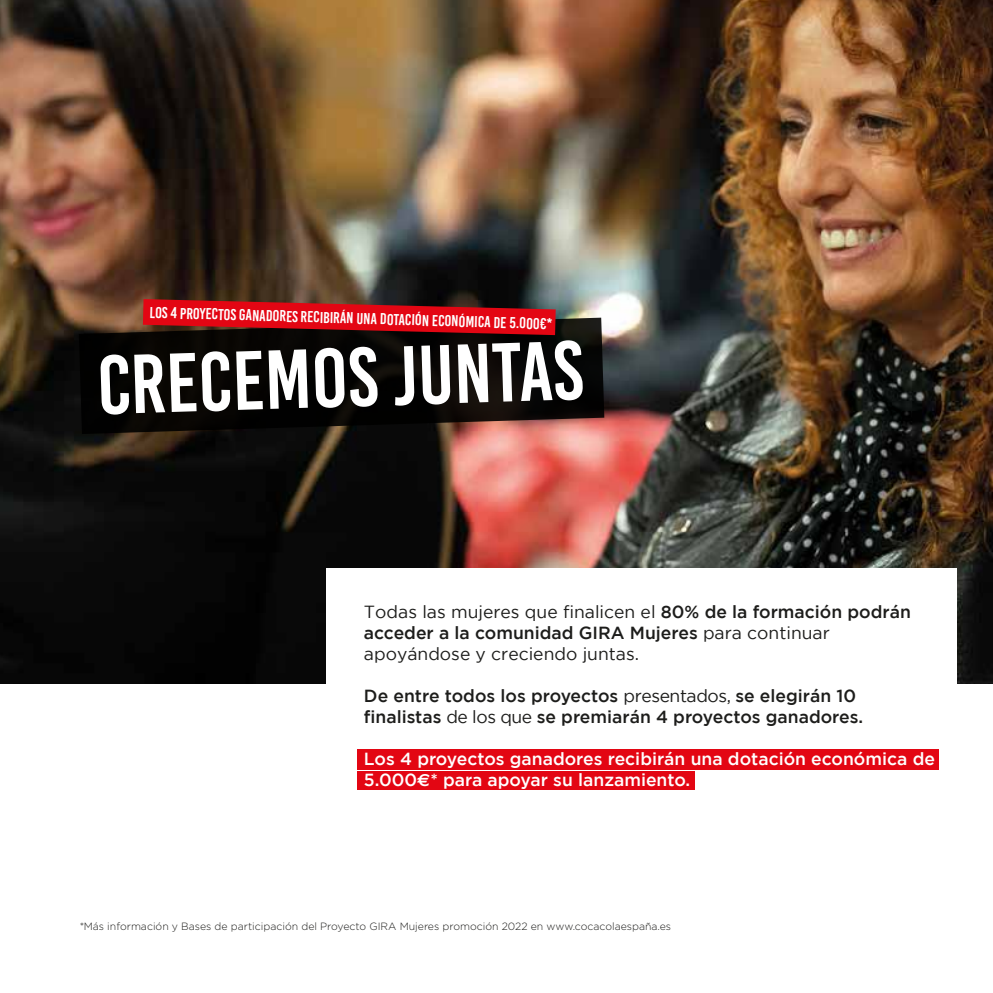
<style>
.page{position:relative;width:993px;height:993px;background:#fff}
.page>*{position:absolute;margin:0;border:0;box-sizing:border-box;transform-origin:0 0}
.t1{font:83.3px "Bebas Kai";color:#fff}
.t2{font:17.5px/21px "Gotham";color:#1d1d1b}
.t3{font:500 17.5px/21px "Gotham";color:#1d1d1b}
.t4{font:500 17.5px/21px "Gotham";color:#fff}
.t5{font:15.75px "Bebas Kai";color:#fff}
.t6{font:300 10.5px "Gotham";color:#1d1d1b}
.s1{font-weight:500}
.s2{font-weight:400}
.s3{font-family:"Euro Sans";font-weight:700}
</style>
<div class="page">
<img style="left:0;top:0;width:992px;height:683px">
<div style="left:326px;top:567px;width:630px;height:277px;background:#fff"></div>
<svg style="left:79px;top:317px;width:525px;height:117px;background:#130d0a"></svg>
<svg style="left:143px;top:299px;width:412px;height:36px;background:#ac0d14"></svg>
<div style="left:356px;top:748px;width:582px;height:21px;background:#e30613"></div>
<div style="left:356px;top:770px;width:338px;height:19px;background:#e30613"></div>
<p class="t5" style="left:150px;top:302px;width:404px;rotate:2deg">LOS 4 PROYECTOS GANADORES RECIBIRÁN UNA DOTACIÓN ECONÓMICA DE 5.000€*</p>
<h1 class="t1" style="left:96px;top:341px;width:487px;rotate:-2deg">CRECEMOS JUNTAS</h1>
<p class="t2" style="left:364px;top:600px;width:548px">Todas las mujeres que finalicen el <span class="s1">80% de la formación podrán acceder a la comunidad GIRA Mujeres</span> para continuar apoyándose y creciendo juntas.</p>
<p class="t3" style="left:364px;top:684px;width:500px">De entre todos los proyectos <span class="s2">presentados,</span> se elegirán 10 finalistas <span class="s2">de los que</span> se premiarán 4 proyectos ganadores.</p>
<p class="t4" style="left:364px;top:747px;width:572px">Los 4 proyectos ganadores recibirán una dotación económica de<br>5.000<span class="s3">€</span>* para apoyar su lanzamiento.</p>
<p class="t6" style="left:79px;top:920px;width:593px">*Más información y Bases de participación del Proyecto GIRA Mujeres promoción 2022 en www.cocacolaespaña.es</p>
</div>
